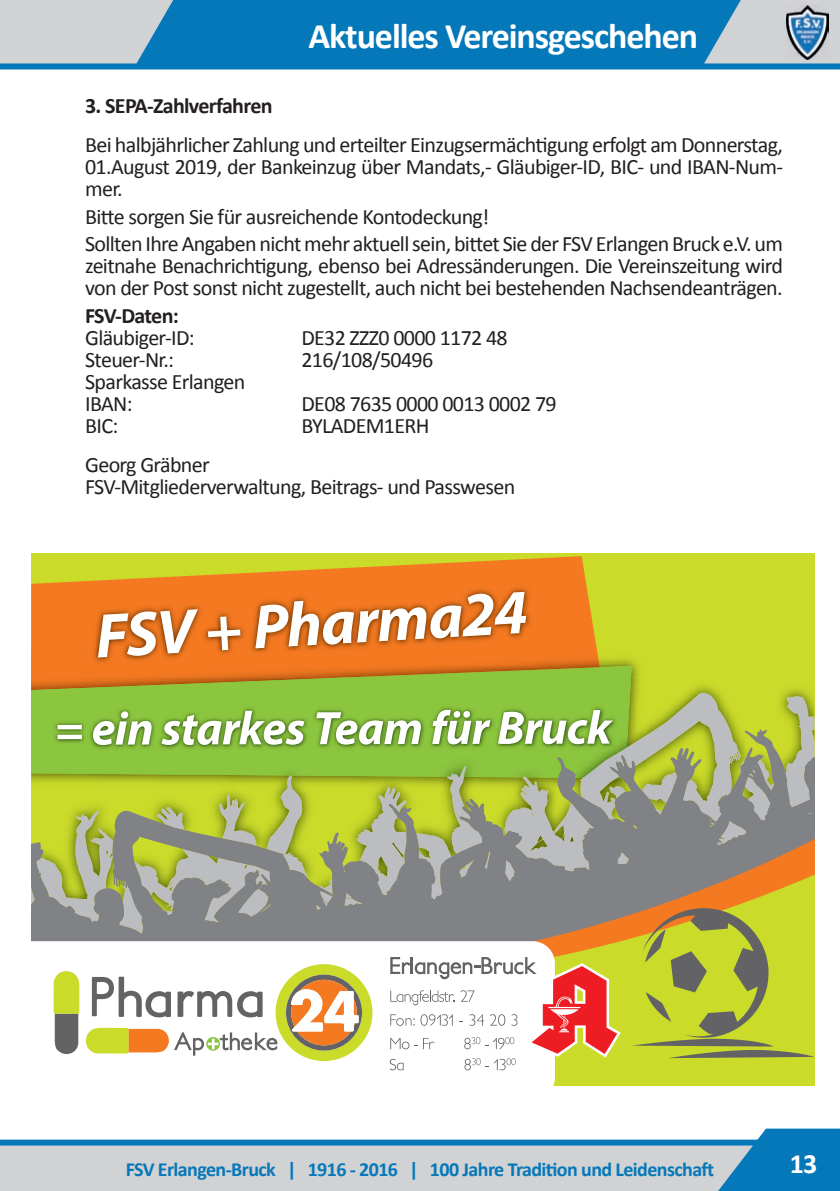
<style>
.page{position:relative;width:840px;height:1191px;background:#fff}
.page>*{position:absolute;margin:0;border:0;box-sizing:border-box;transform-origin:0 0}
.t1{font:700 36px "Calibri";letter-spacing:-.03em;color:#fff}
.t2{font:700 28px "Calibri";color:#fff}
.t3{font:22px/22px "Calibri";letter-spacing:-.03em;color:#231f20}
.t4{font:700 22px "Calibri";letter-spacing:-.03em;color:#231f20}
.t5{font:700 20px "Calibri";letter-spacing:-.03em;color:#0578b9}
</style>
<div class="page">
<div style="left:0;top:0;width:839px;height:63px;background:#d1d2d4"></div>
<div style="left:0;top:63px;width:839px;height:6px;background:#0578b9"></div>
<svg style="left:0;top:1128px;width:839px;height:63px"></svg>
<svg style="left:133px;top:0;width:615px;height:64px;background:#147ebb"></svg>
<img style="left:786px;top:6px;width:41px;height:54px">
<div style="left:31px;top:553px;width:783px;height:532px;background:#cadb2a"></div>
<svg style="left:31px;top:556px;width:566px;height:95px;fill:#f47921"></svg>
<img style="left:599px;top:659px;width:40px;height:18px">
<img style="left:31px;top:651px;width:568px;height:15px">
<svg style="left:31px;top:666px;width:600px;height:11px;background:#cf8424"></svg>
<img style="left:90px;top:584px;width:444px;height:81px">
<svg style="left:98px;top:609px;width:100px;height:48px;background:#e5a779"></svg>
<svg style="left:208px;top:616px;width:32px;height:34px"></svg>
<svg style="left:255px;top:592px;width:271px;height:56px;background:#e69f6a"></svg>
<img style="left:689px;top:686px;width:30px;height:7px">
<img style="left:31px;top:677px;width:599px;height:16px">
<svg style="left:31px;top:693px;width:783px;height:36px;fill:#8bc63e"></svg>
<svg style="left:31px;top:729px;width:783px;height:109px"></svg>
<svg style="left:31px;top:838px;width:783px;height:36px;background:#9d9c7e"></svg>
<svg style="left:31px;top:874px;width:783px;height:83px;background:#948c7a"></svg>
<div style="left:31px;top:941px;width:523px;height:144px;background:#fff"></div>
<svg style="left:54px;top:971px;width:25px;height:83px"></svg>
<svg style="left:86px;top:964px;width:286px;height:97px;background:#e0d7b6"></svg>
<svg style="left:631px;top:908px;width:183px;height:150px"></svg>
<img style="left:52px;top:704px;width:567px;height:47px">
<div style="left:58px;top:734px;width:24px;height:5px;background:#fff"></div>
<hr style="left:58px;top:725px;width:24px;height:4px;background:#fff">
<svg style="left:93px;top:711px;width:58px;height:34px;background:#b2cf8d"></svg>
<svg style="left:161px;top:710px;width:143px;height:35px;background:#aecd87"></svg>
<svg style="left:316px;top:712px;width:104px;height:32px;background:#b4d090"></svg>
<svg style="left:432px;top:710px;width:58px;height:34px;background:#b2ce90"></svg>
<svg style="left:497px;top:710px;width:115px;height:34px;background:#b1ce8c"></svg>
<svg style="left:389px;top:957px;width:231px;height:113px;background:#edcfbd"></svg>
<h1 class="t1" style="left:308px;top:10px;width:391px">Aktuelles Vereinsgeschehen</h1>
<p class="t4" style="left:85px;top:90px;width:189px">3. SEPA-Zahlverfahren</p>
<p class="t3" style="left:85px;top:133px;width:699px;text-align:justify">Bei halbjährlicher Zahlung und erteilter Einzugsermächtigung erfolgt am Donnerstag, 01.August 2019, der Bankeinzug über Mandats,- Gläubiger-ID, BIC- und IBAN-Num&shy;mer.</p>
<p class="t3" style="left:85px;top:202px;width:699px;line-height:27.6px">Bitte sorgen Sie für ausreichende Kontodeckung!<br>Sollten Ihre Angaben nicht mehr aktuell sein, bittet Sie der FSV Erlangen Bruck e.V. um</p>
<p class="t3" style="left:85px;top:254px;width:699px">zeitnahe Benachrichtigung, ebenso bei Adressänderungen. Die Vereinszeitung wird von der Post sonst nicht zugestellt, auch nicht bei bestehenden Nachsendeanträgen.</p>
<p class="t4" style="left:85px;top:300px;width:95px">FSV-Daten:</p>
<p class="t3" style="left:85px;top:326px;width:111px">Gläubiger-ID:</p>
<p class="t3" style="left:301px;top:326px;width:208px">DE32 ZZZ0 0000 1172 48</p>
<p class="t3" style="left:85px;top:348px;width:90px">Steuer-Nr.:</p>
<p class="t3" style="left:301px;top:348px;width:133px">216/108/50496</p>
<p class="t3" style="left:85px;top:370px;width:162px">Sparkasse Erlangen<br>IBAN:</p>
<p class="t3" style="left:301px;top:392px;width:257px">DE08 7635 0000 0013 0002 79</p>
<p class="t3" style="left:85px;top:414px;width:35px">BIC:</p>
<p class="t3" style="left:301px;top:414px;width:130px">BYLADEM1ERH</p>
<p class="t3" style="left:85px;top:453px;width:431px">Georg Gräbner<br>FSV-Mitgliederverwaltung, Beitrags- und Passwesen</p>
<p class="t5" style="left:126px;top:1155px;width:589px">FSV Erlangen-Bruck | 1916 - 2016 | 100 Jahre Tradition und Leidenschaft</p>
<p class="t2" style="left:789px;top:1144px;width:29px">13</p>
</div>
